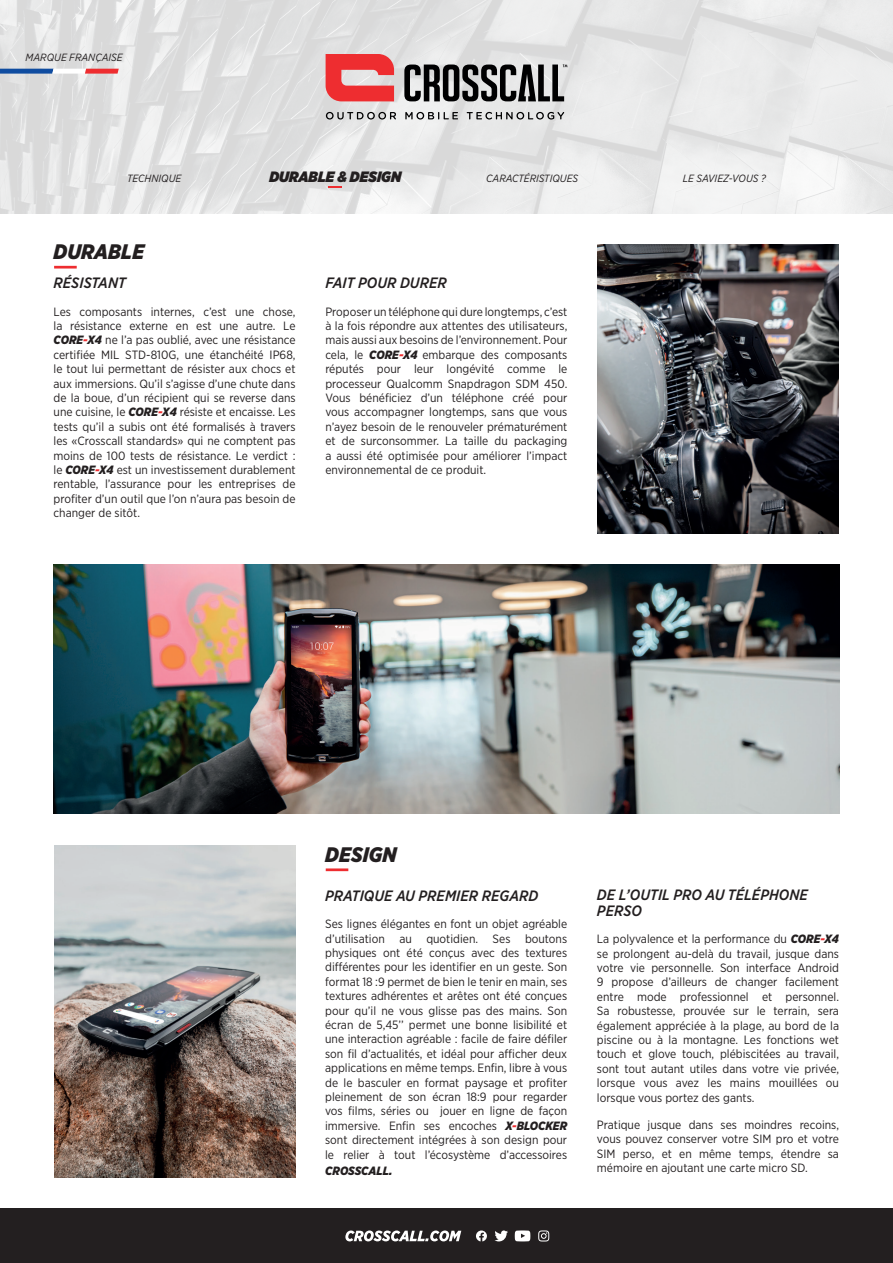
<style>
.page{position:relative;width:893px;height:1263px;background:#fff}
.page>*{position:absolute;margin:0;border:0;box-sizing:border-box;transform-origin:0 0}
.t1{font:italic 900 21px "Gotham Narrow";color:#231f20}
.t2{font:italic 500 15px/16.5px "Gotham Narrow";color:#231f20}
.t3{font:italic 900 15px "Gotham Narrow";color:#231f20}
.t4{font:12px/14.4px "Gotham Narrow";color:#231f20;text-align:justify}
.t5{font:italic 900 12px "Gotham Narrow";color:#231f20}
.t6{font:italic 10.5px "Gotham Narrow";color:#231f20}
.s1{font-weight:900;font-style:italic}
.s2{font-weight:900;font-style:italic;color:#ee2d30}
</style>
<div class="page">
<img style="left:0;top:0;width:893px;height:213px">
<svg style="left:326px;top:54px;width:68px;height:47px;background:#ea5c5e"></svg>
<svg style="left:326px;top:112px;width:70px;height:8px"></svg>
<svg style="left:405px;top:112px;width:53px;height:8px"></svg>
<svg style="left:467px;top:112px;width:97px;height:8px"></svg>
<svg style="left:404px;top:65px;width:163px;height:36px;background:#6b6b6b"></svg>
<div style="left:0;top:1209px;width:893px;height:54px;background:#231f20"></div>
<svg style="left:345px;top:1230px;width:116px;height:11px"></svg>
<svg style="left:494px;top:1230px;width:14px;height:11px"></svg>
<svg style="left:515px;top:1230px;width:15px;height:11px"></svg>
<svg style="left:538px;top:1230px;width:11px;height:11px"></svg>
<svg style="left:476px;top:1230px;width:11px;height:11px"></svg>
<svg style="left:0;top:69px;width:119px;height:5px"></svg>
<hr style="left:54px;top:266px;width:23px;height:3px;background:#ee2d30">
<hr style="left:326px;top:868px;width:22px;height:3px;background:#ee2d30">
<svg style="left:329px;top:186px;width:13px;height:2px"></svg>
<img style="left:597px;top:244px;width:242px;height:289px">
<img style="left:54px;top:845px;width:242px;height:333px">
<img style="left:53px;top:564px;width:786px;height:250px">
<p class="t6" style="left:26px;top:51px;width:99px">MARQUE FRANÇAISE</p>
<p class="t6" style="left:127px;top:171px;width:56px">TECHNIQUE</p>
<p class="t3" style="left:269px;top:166px;width:133px">DURABLE &amp; DESIGN</p>
<p class="t6" style="left:486px;top:171px;width:94px">CARACTÉRISTIQUES</p>
<p class="t6" style="left:683px;top:171px;width:85px">LE SAVIEZ-VOUS ?</p>
<h1 class="t1" style="left:54px;top:238px;width:92px">DURABLE</h1>
<p class="t2" style="left:54px;top:275px;width:74px">RÉSISTANT</p>
<p class="t4" style="left:54px;top:304px;width:244px">Les composants internes, c’est une chose, la résistance externe en est une autre. Le <span class="s1">CORE</span><span class="s2">-</span><span class="s1">X4</span> ne l’a pas oublié, avec une résistance certifiée MIL STD-810G, une étanchéité IP68, le tout lui permettant de résister aux chocs et aux immersions. Qu’il s’agisse d’une chute dans de la boue, d’un récipient qui se reverse dans une cuisine, le <span class="s1">CORE</span><span class="s2">-</span><span class="s1">X4</span> résiste et encaisse. Les tests qu’il a subis ont été formalisés à travers les «Crosscall standards» qui ne comptent pas moins de 100 tests de résistance. Le verdict : le <span class="s1">CORE</span><span class="s2">-</span><span class="s1">X4</span> est un investissement durablement rentable, l’assurance pour les entreprises de profiter d’un outil que l’on n’aura pas besoin de changer de sitôt.</p>
<p class="t2" style="left:325px;top:275px;width:123px">FAIT POUR DURER</p>
<p class="t4" style="left:325px;top:304px;width:244px">Proposer un téléphone qui dure longtemps, c’est à la fois répondre aux attentes des utilisateurs, mais aussi aux besoins de l’environnement. Pour cela, le <span class="s1">CORE</span><span class="s2">-</span><span class="s1">X4</span> embarque des composants réputés pour leur longévité comme le processeur Qualcomm Snapdragon SDM 450.<br>Vous bénéficiez d’un téléphone créé pour vous accompagner longtemps, sans que vous n’ayez besoin de le renouveler prématurément et de surconsommer. La taille du packaging a aussi été optimisée pour améliorer l’impact environnemental de ce produit.</p>
<h1 class="t1" style="left:325px;top:840px;width:73px">DESIGN</h1>
<p class="t2" style="left:325px;top:887px;width:215px">PRATIQUE AU PREMIER REGARD</p>
<p class="t4" style="left:325px;top:916px;width:244px">Ses lignes élégantes en font un objet agréable d’utilisation au quotidien. Ses boutons physiques ont été conçus avec des textures différentes pour les identifier en un geste. Son format 18 :9 permet de bien le tenir en main, ses textures adhérentes et arêtes ont été conçues pour qu’il ne vous glisse pas des mains. Son écran de 5,45’’ permet une bonne lisibilité et une interaction agréable : facile de faire défiler son fil d’actualités, et idéal pour afficher deux applications en même temps. Enfin, libre à vous de le basculer en format paysage et profiter pleinement de son écran 18:9 pour regarder vos films, séries ou jouer en ligne de façon immersive. Enfin ses encoches <span class="s1">X</span><span class="s2">-</span><span class="s1">BLOCKER </span>sont directement intégrées à son design pour le relier à tout l’écosystème d’accessoires</p>
<p class="t5" style="left:325px;top:1163px;width:69px">CROSSCALL.</p>
<p class="t2" style="left:597px;top:886px;width:212px">DE L’OUTIL PRO AU TÉLÉPHONE<br>PERSO</p>
<p class="t4" style="left:597px;top:931px;width:244px">La polyvalence et la performance du <span class="s1">CORE</span><span class="s2">-</span><span class="s1">X4 </span>se prolongent au-delà du travail, jusque dans votre vie personnelle. Son interface Android 9 propose d’ailleurs de changer facilement entre mode professionnel et personnel.<br>Sa robustesse, prouvée sur le terrain, sera également appréciée à la plage, au bord de la piscine ou à la montagne. Les fonctions wet touch et glove touch, plébiscitées au travail, sont tout autant utiles dans votre vie privée, lorsque vous avez les mains mouillées ou lorsque vous portez des gants.</p>
<p class="t4" style="left:597px;top:1117px;width:244px">Pratique jusque dans ses moindres recoins, vous pouvez conserver votre SIM pro et votre SIM perso, et en même temps, étendre sa mémoire en ajoutant une carte micro SD.</p>
</div>
